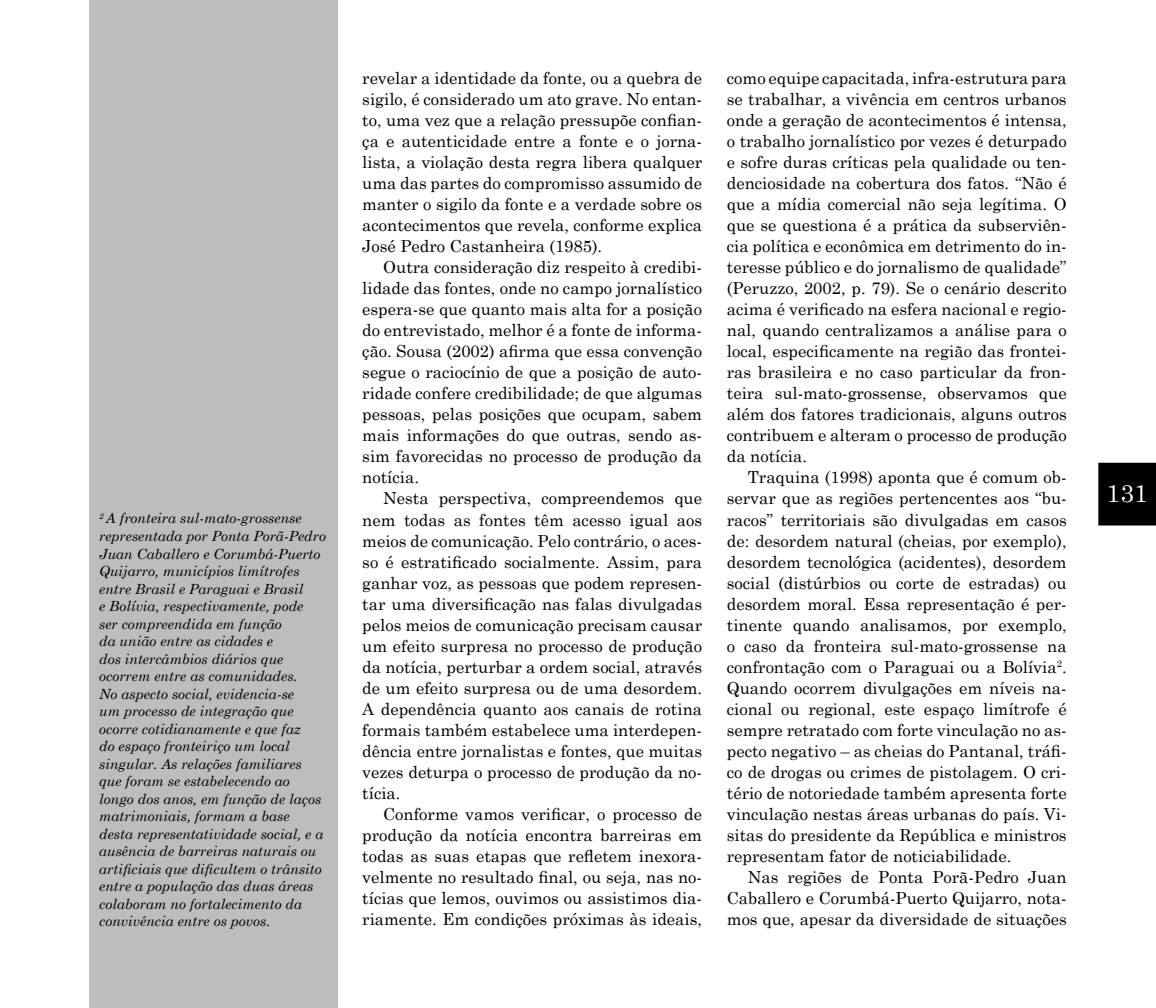
<style>
.page{position:relative;width:1156px;height:1008px;background:#fff}
.page>*{position:absolute;margin:0;border:0;box-sizing:border-box;transform-origin:0 0}
.t1{font:24.5px "Century Schoolbook";color:#fff}
.t2{font:16.62px/21px "Century Schoolbook";color:#000;text-align:justify}
.t3{font:italic 14px/17.5px "Century Schoolbook";color:#000}
</style>
<div class="page">
<div style="left:1098px;top:462px;width:58px;height:63px;background:#000"></div>
<div style="left:89px;top:0;width:248px;height:1007px;background:#bcbdbf"></div>
<p class="t3" style="left:99px;top:509px;width:228px"><sup>2</sup> A fronteira sul-mato-grossense representada por Ponta Porã-Pedro<br>Juan Caballero e Corumbá-Puerto<br>Quijarro, municípios limítrofes entre Brasil e Paraguai e Brasil<br>e Bolívia, respectivamente, pode<br>ser compreendida em função<br>da união entre as cidades e<br>dos intercâmbios diários que ocorrem entre as comunidades.<br>No aspecto social, evidencia-se<br>um processo de integração que ocorre cotidianamente e que faz<br>do espaço fronteiriço um local singular. As relações familiares que foram se estabelecendo ao longo dos anos, em função de laços matrimoniais, formam a base desta representatividade social, e a ausência de barreiras naturais ou artificiais que dificultem o trânsito entre a população das duas áreas colaboram no fortalecimento da convivência entre os povos.</p>
<p class="t2" style="left:362px;top:66px;width:341px">revelar a identidade da fonte, ou a quebra de sigilo, é considerado um ato grave. No entan&shy;to, uma vez que a relação pressupõe confian&shy;ça e autenticidade entre a fonte e o jorna&shy;lista, a violação desta regra libera qualquer uma das partes do compromisso assumido de manter o sigilo da fonte e a verdade sobre os acontecimentos que revela, conforme explica José Pedro Castanheira (1985).</p>
<p class="t2" style="left:362px;top:255px;width:341px;text-indent:21px">Outra consideração diz respeito à credibi&shy;lidade das fontes, onde no campo jornalístico espera-se que quanto mais alta for a posição do entrevistado, melhor é a fonte de informa&shy;ção. Sousa (2002) afirma que essa convenção segue o raciocínio de que a posição de auto&shy;ridade confere credibilidade; de que algumas pessoas, pelas posições que ocupam, sabem mais informações do que outras, sendo as&shy;sim favorecidas no processo de produção da notícia.</p>
<p class="t2" style="left:362px;top:486px;width:341px;text-indent:21px">Nesta perspectiva, compreendemos que nem todas as fontes têm acesso igual aos meios de comunicação. Pelo contrário, o aces&shy;so é estratificado socialmente. Assim, para ganhar voz, as pessoas que podem represen&shy;tar uma diversificação nas falas divulgadas pelos meios de comunicação precisam causar um efeito surpresa no processo de produção da notícia, perturbar a ordem social, através de um efeito surpresa ou de uma desordem.<br>A dependência quanto aos canais de rotina formais também estabelece uma interdepen&shy;dência entre jornalistas e fontes, que muitas vezes deturpa o processo de produção da no&shy;tícia.</p>
<p class="t2" style="left:362px;top:801px;width:341px;text-indent:21px">Conforme vamos verificar, o processo de produção da notícia encontra barreiras em todas as suas etapas que refletem inexora&shy;velmente no resultado final, ou seja, nas no&shy;tícias que lemos, ouvimos ou assistimos dia&shy;riamente. Em condições próximas às ideais,</p>
<p class="t2" style="left:727px;top:66px;width:341px">como equipe capacitada, infra-estrutura para se trabalhar, a vivência em centros urbanos onde a geração de acontecimentos é intensa, o trabalho jornalístico por vezes é deturpado e sofre duras críticas pela qualidade ou ten&shy;denciosidade na cobertura dos fatos. “Não é que a mídia comercial não seja legítima. O que se questiona é a prática da subserviên&shy;cia política e econômica em detrimento do in&shy;teresse público e do jornalismo de qualidade” (Peruzzo, 2002, p. 79). Se o cenário descrito acima é verificado na esfera nacional e regio&shy;nal, quando centralizamos a análise para o local, especificamente na região das frontei&shy;ras brasileira e no caso particular da fron&shy;teira sul-mato-grossense, observamos que além dos fatores tradicionais, alguns outros contribuem e alteram o processo de produção da notícia.</p>
<p class="t2" style="left:727px;top:465px;width:341px;text-indent:21px">Traquina (1998) aponta que é comum ob&shy;servar que as regiões pertencentes aos “bu&shy;racos” territoriais são divulgadas em casos de: desordem natural (cheias, por exemplo), desordem tecnológica (acidentes), desordem social (distúrbios ou corte de estradas) ou desordem moral. Essa representação é per&shy;tinente quando analisamos, por exemplo, o caso da fronteira sul-mato-grossense na confrontação com o Paraguai ou a Bolívia<sup>2</sup>.<br>Quando ocorrem divulgações em níveis na&shy;cional ou regional, este espaço limítrofe é sempre retratado com forte vinculação no as&shy;pecto negativo – as cheias do Pantanal, tráfi&shy;co de drogas ou crimes de pistolagem. O cri&shy;tério de notoriedade também apresenta forte vinculação nestas áreas urbanas do país. Vi&shy;sitas do presidente da República e ministros representam fator de noticiabilidade.</p>
<p class="t2" style="left:727px;top:864px;width:341px;text-indent:21px">Nas regiões de Ponta Porã-Pedro Juan Caballero e Corumbá-Puerto Quijarro, nota&shy;mos que, apesar da diversidade de situações</p>
<h1 class="t1" style="left:1106px;top:472px;width:43px">131</h1>
</div>
